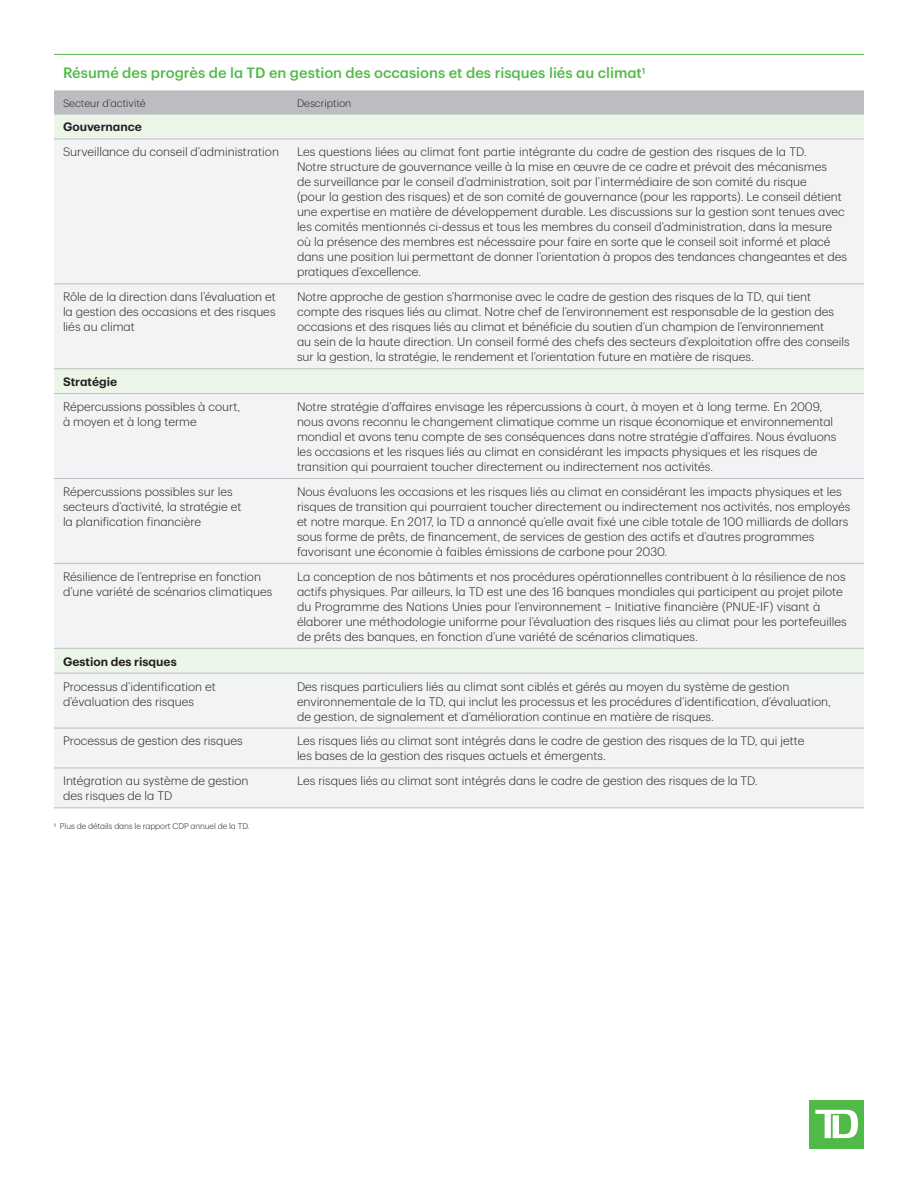
<style>
.page{position:relative;width:918px;height:1188px;background:#fff}
.page>*{position:absolute;margin:0;border:0;box-sizing:border-box;transform-origin:0 0}
.Suhead_1_361_caps{font:500 14.7px "TD Graphik";color:#51b948}
.Table_Text_small{font:300 12px/15px "TD Graphik";color:#231f20}
.Table_Text_small-2{font:600 12px "TD Graphik";color:#231f20}
.Table_Column_Head_S{font:300 10.5px "TD Graphik";color:#231f20}
.Footnotes{font:300 8.25px "TD Graphik";letter-spacing:-.01em;color:#231f20}
</style>
<div class="page">
<div style="left:810px;top:1100px;width:54px;height:49px;background:#51b948"></div>
<svg style="left:815px;top:1110px;width:43px;height:28px"></svg>
<div style="left:54px;top:90px;width:810px;height:24px;background:#bcbdc0"></div>
<div style="left:54px;top:115px;width:810px;height:24px;background:#ebf5e8"></div>
<svg style="left:54px;top:140px;width:810px;height:667px;fill:#f2f3f4"></svg>
<hr style="left:54px;top:54px;width:234px;height:1px;background:#51b948">
<hr style="left:288px;top:54px;width:576px;height:1px;background:#51b948">
<hr style="left:288px;top:114px;width:576px;height:1px;background:#bcbdc0">
<hr style="left:54px;top:114px;width:234px;height:1px;background:#bcbdc0">
<hr style="left:54px;top:283px;width:234px;height:1px;background:#bcbdc0">
<hr style="left:54px;top:478px;width:234px;height:1px;background:#bcbdc0">
<hr style="left:54px;top:563px;width:234px;height:1px;background:#bcbdc0">
<hr style="left:54px;top:728px;width:234px;height:1px;background:#bcbdc0">
<hr style="left:54px;top:768px;width:234px;height:1px;background:#bcbdc0">
<hr style="left:54px;top:139px;width:234px;height:1px;background:#bcbdc0">
<hr style="left:288px;top:139px;width:576px;height:1px;background:#bcbdc0">
<hr style="left:288px;top:283px;width:576px;height:1px;background:#bcbdc0">
<hr style="left:288px;top:478px;width:576px;height:1px;background:#bcbdc0">
<hr style="left:288px;top:563px;width:576px;height:1px;background:#bcbdc0">
<hr style="left:288px;top:728px;width:576px;height:1px;background:#bcbdc0">
<hr style="left:288px;top:768px;width:576px;height:1px;background:#bcbdc0">
<hr style="left:54px;top:368px;width:234px;height:1px;background:#bcbdc0">
<hr style="left:288px;top:368px;width:576px;height:1px;background:#bcbdc0">
<hr style="left:54px;top:393px;width:234px;height:1px;background:#bcbdc0">
<hr style="left:288px;top:393px;width:576px;height:1px;background:#bcbdc0">
<hr style="left:54px;top:648px;width:234px;height:1px;background:#bcbdc0">
<hr style="left:288px;top:648px;width:576px;height:1px;background:#bcbdc0">
<hr style="left:54px;top:673px;width:234px;height:1px;background:#bcbdc0">
<hr style="left:288px;top:673px;width:576px;height:1px;background:#bcbdc0">
<hr style="left:54px;top:807px;width:234px;height:1px;background:#bcbdc0">
<hr style="left:288px;top:807px;width:576px;height:1px;background:#bcbdc0">
<p class="Suhead_1_361_caps" style="left:63px;top:62px;width:584px">Résumé des progrès de la TD en gestion des occasions et des risques liés au climat<sup>1</sup></p>
<p class="Table_Column_Head_S" style="left:63px;top:95px;width:84px">Secteur d’activité</p>
<p class="Table_Column_Head_S" style="left:297px;top:95px;width:56px">Description</p>
<p class="Table_Text_small-2" style="left:63px;top:118px;width:80px">Gouvernance</p>
<p class="Table_Text_small" style="left:63px;top:144px;width:217px">Surveillance du conseil d’administration</p>
<p class="Table_Text_small" style="left:297px;top:144px;width:552px">Les questions liées au climat font partie intégrante du cadre de gestion des risques de la TD.<br>Notre structure de gouvernance veille à la mise en œuvre de ce cadre et prévoit des mécanismes<br>de surveillance par le conseil d’administration, soit par l’intermédiaire de son comité du risque<br>(pour la gestion des risques) et de son comité de gouvernance (pour les rapports). Le conseil détient une expertise en matière de développement durable. Les discussions sur la gestion sont tenues avec les comités mentionnés ci-dessus et tous les membres du conseil d’administration, dans la mesure où la présence des membres est nécessaire pour faire en sorte que le conseil soit informé et placé dans une position lui permettant de donner l’orientation à propos des tendances changeantes et des pratiques d’excellence.</p>
<p class="Table_Text_small" style="left:63px;top:288px;width:214px;text-align:justify">Rôle de la direction dans l’évaluation et la gestion des occasions et des risques liés au climat</p>
<p class="Table_Text_small" style="left:297px;top:288px;width:554px">Notre approche de gestion s’harmonise avec le cadre de gestion des risques de la TD, qui tient compte des risques liés au climat. Notre chef de l’environnement est responsable de la gestion des occasions et des risques liés au climat et bénéficie du soutien d’un champion de l’environnement<br>au sein de la haute direction. Un conseil formé des chefs des secteurs d’exploitation offre des conseils sur la gestion, la stratégie, le rendement et l’orientation future en matière de risques.</p>
<p class="Table_Text_small-2" style="left:63px;top:373px;width:56px">Stratégie</p>
<p class="Table_Text_small" style="left:63px;top:398px;width:179px">Répercussions possibles à court, à moyen et à long terme</p>
<p class="Table_Text_small" style="left:297px;top:398px;width:541px">Notre stratégie d’affaires envisage les répercussions à court, à moyen et à long terme. En 2009, nous avons reconnu le changement climatique comme un risque économique et environnemental mondial et avons tenu compte de ses conséquences dans notre stratégie d’affaires. Nous évaluons les occasions et les risques liés au climat en considérant les impacts physiques et les risques de transition qui pourraient toucher directement ou indirectement nos activités.</p>
<p class="Table_Text_small" style="left:63px;top:483px;width:180px">Répercussions possibles sur les secteurs d’activité, la stratégie et la planification financière</p>
<p class="Table_Text_small" style="left:297px;top:483px;width:555px">Nous évaluons les occasions et les risques liés au climat en considérant les impacts physiques et les risques de transition qui pourraient toucher directement ou indirectement nos activités, nos employés et notre marque. En 2017, la TD a annoncé qu’elle avait fixé une cible totale de 100 milliards de dollars sous forme de prêts, de financement, de services de gestion des actifs et d’autres programmes favorisant une économie à faibles émissions de carbone pour 2030.</p>
<p class="Table_Text_small" style="left:63px;top:568px;width:211px">Résilience de l’entreprise en fonction d’une variété de scénarios climatiques</p>
<p class="Table_Text_small" style="left:297px;top:568px;width:551px">La conception de nos bâtiments et nos procédures opérationnelles contribuent à la résilience de nos actifs physiques. Par ailleurs, la TD est une des 16 banques mondiales qui participent au projet pilote du Programme des Nations Unies pour l’environnement – Initiative financière (PNUE-IF) visant à élaborer une méthodologie uniforme pour l’évaluation des risques liés au climat pour les portefeuilles de prêts des banques, en fonction d’une variété de scénarios climatiques.</p>
<p class="Table_Text_small-2" style="left:63px;top:652px;width:115px">Gestion des risques</p>
<p class="Table_Text_small" style="left:63px;top:678px;width:154px">Processus d’identification et d’évaluation des risques</p>
<p class="Table_Text_small" style="left:297px;top:678px;width:535px">Des risques particuliers liés au climat sont ciblés et gérés au moyen du système de gestion environnementale de la TD, qui inclut les processus et les procédures d’identification, d’évaluation, de gestion, de signalement et d’amélioration continue en matière de risques.</p>
<p class="Table_Text_small" style="left:63px;top:733px;width:181px">Processus de gestion des risques</p>
<p class="Table_Text_small" style="left:297px;top:733px;width:509px">Les risques liés au climat sont intégrés dans le cadre de gestion des risques de la TD, qui jette les bases de la gestion des risques actuels et émergents.</p>
<p class="Table_Text_small" style="left:63px;top:773px;width:187px">Intégration au système de gestion des risques de la TD</p>
<p class="Table_Text_small" style="left:297px;top:773px;width:462px">Les risques liés au climat sont intégrés dans le cadre de gestion des risques de la TD.</p>
<p class="Footnotes" style="left:54px;top:820px;width:197px"><sup>1</sup> Plus de détails dans le rapport CDP annuel de la TD.</p>
</div>
